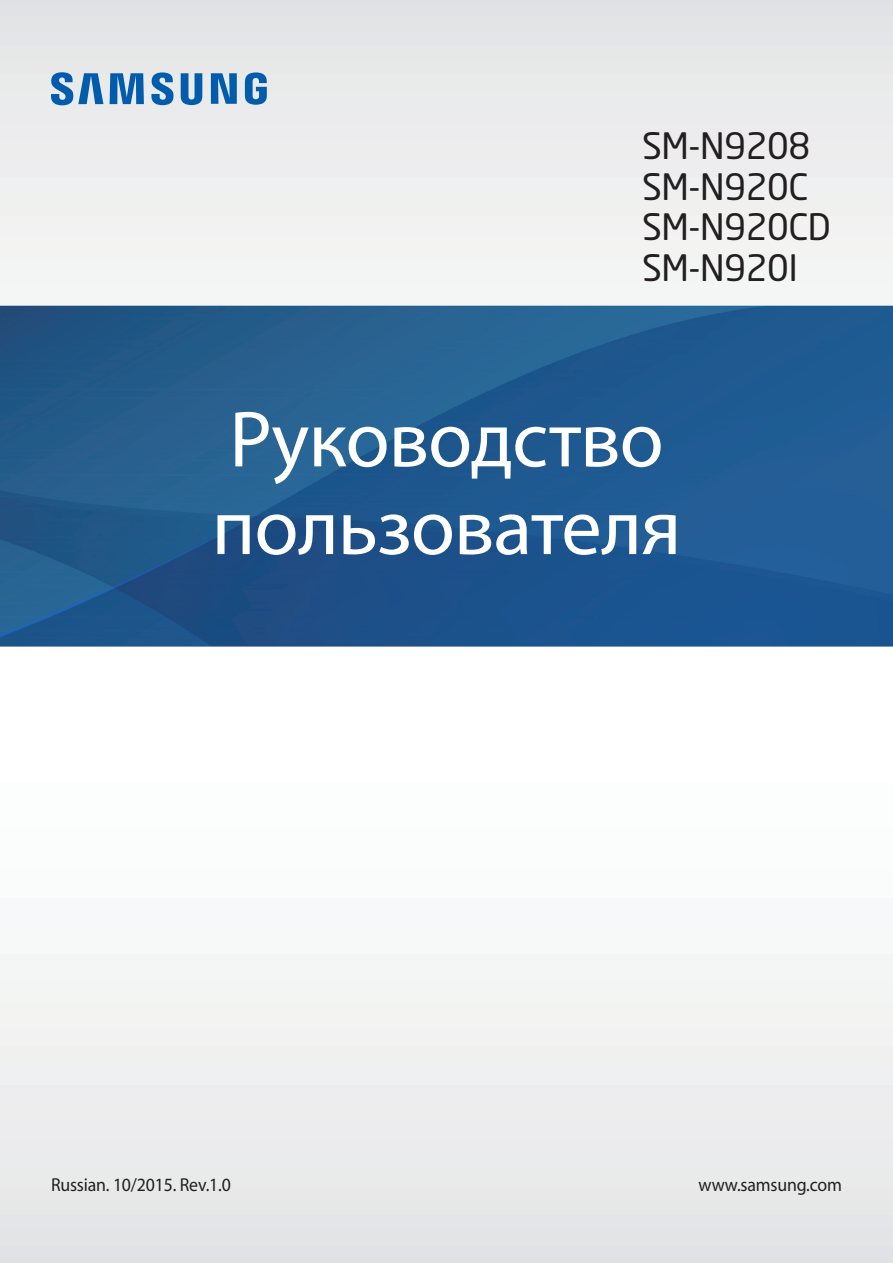
<style>
.page{position:relative;width:893px;height:1263px;background:#fff}
.page>*{position:absolute;margin:0;border:0;box-sizing:border-box;transform-origin:0 0}
.t1{font:80.25px/87.8px "Myriad Pro";letter-spacing:-.01em;color:#fff}
.t2{font:36px/40.5px "Neo Sans";letter-spacing:-.01em;color:#231f20}
.t3{font:18.75px "Myriad Pro";letter-spacing:-.01em;color:#231f20;scale:.95 1}
</style>
<div class="page">
<img style="left:0;top:0;width:893px;height:1263px">
<svg style="left:51px;top:72px;width:216px;height:33px;background:#6c9ec8"></svg>
<h2 class="t2" style="left:642px;top:127px;width:190px">SM-N9208<br>SM-N920C<br>SM-N920CD<br>SM-N920I</h2>
<h1 class="t1" style="left:212px;top:394px;width:471px">Руководство пользователя</h1>
<p class="t3" style="left:51px;top:1173px;width:191px">Russian. 10/2015. Rev.1.0</p>
<p class="t3" style="left:699px;top:1173px;width:152px">www.samsung.com</p>
</div>
